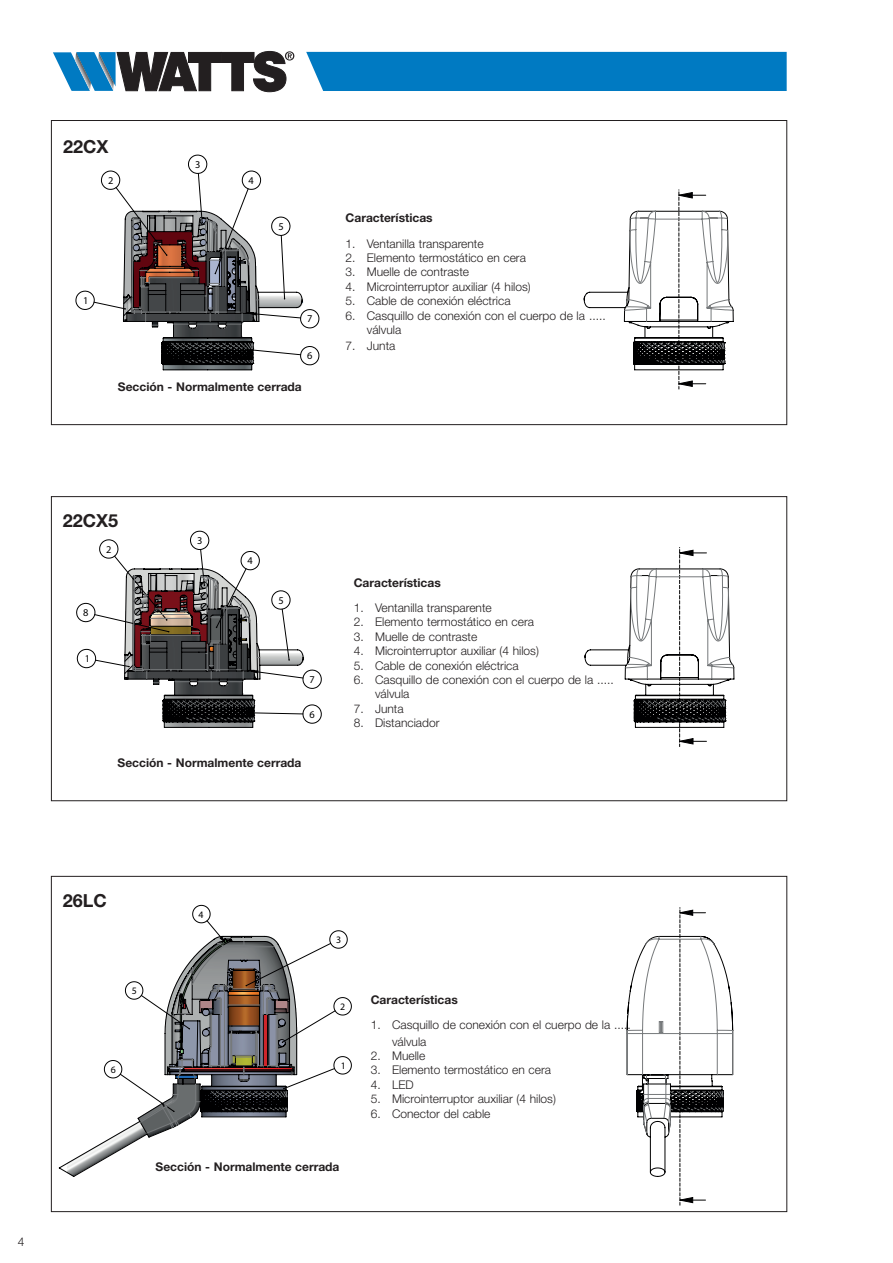
<style>
.page{position:relative;width:893px;height:1263px;background:#fff}
.page>*{position:absolute;margin:0;border:0;box-sizing:border-box;transform-origin:0 0}
.testo{font:700 18px "Helvetica Neue LT Std";color:#231f20}
.t1{font:300 12px/14.4px "Helvetica Neue LT Std";color:#231f20}
.testo-2{font:700 12px "Helvetica Neue LT Std";color:#231f20}
.t2{font:10.35px "SW Isop 3";color:#000001}
.t3{font:9.9px "SW Isop 3";color:#000001}
</style>
<div class="page">
<svg style="left:583px;top:190px;width:151px;height:199px"></svg>
<svg style="left:76px;top:155px;width:243px;height:216px"></svg>
<svg style="left:584px;top:547px;width:151px;height:200px"></svg>
<svg style="left:76px;top:531px;width:246px;height:197px"></svg>
<svg style="left:626px;top:908px;width:107px;height:297px"></svg>
<svg style="left:58px;top:1068px;width:102px;height:109px"></svg>
<svg style="left:104px;top:905px;width:248px;height:228px"></svg>
<svg style="left:53px;top:51px;width:241px;height:41px"></svg>
<div style="left:306px;top:52px;width:481px;height:39px;background:#007ac2"></div>
<p class="testo" style="left:63px;top:135px;width:47px">22CX</p>
<p class="t2" style="left:108px;top:174px;width:7px">2</p>
<p class="t2" style="left:83px;top:294px;width:7px">1</p>
<p class="t2" style="left:195px;top:158px;width:7px">3</p>
<p class="t2" style="left:249px;top:174px;width:7px">4</p>
<p class="t2" style="left:278px;top:220px;width:7px">5</p>
<p class="t2" style="left:307px;top:312px;width:7px">7</p>
<p class="t2" style="left:307px;top:349px;width:7px">6</p>
<p class="testo-2" style="left:118px;top:379px;width:185px">Sección - Normalmente cerrada</p>
<p class="testo-2" style="left:346px;top:210px;width:89px">Características</p>
<p class="t1" style="left:346px;top:236px;width:140px">1. Ventanilla transparente</p>
<p class="t1" style="left:346px;top:250px;width:182px">2. Elemento termostático en cera</p>
<p class="t1" style="left:346px;top:265px;width:125px">3. Muelle de contraste</p>
<p class="t1" style="left:346px;top:279px;width:187px">4. Microinterruptor auxiliar (4 hilos)</p>
<p class="t1" style="left:346px;top:294px;width:166px">5. Cable de conexión eléctrica</p>
<p class="t1" style="left:367px;top:308px;width:240px;text-indent:-21px">6. Casquillo de conexión con el cuerpo de la ..... válvula</p>
<p class="t1" style="left:346px;top:339px;width:51px">7. Junta</p>
<p class="testo" style="left:63px;top:509px;width:57px">22CX5</p>
<p class="t2" style="left:106px;top:543px;width:7px">2</p>
<p class="t2" style="left:83px;top:606px;width:7px">8</p>
<p class="t2" style="left:85px;top:652px;width:7px">1</p>
<p class="t2" style="left:197px;top:534px;width:7px">3</p>
<p class="t2" style="left:247px;top:554px;width:7px">4</p>
<p class="t2" style="left:278px;top:594px;width:7px">5</p>
<p class="t2" style="left:310px;top:673px;width:7px">7</p>
<p class="t2" style="left:310px;top:708px;width:7px">6</p>
<p class="testo-2" style="left:118px;top:755px;width:185px">Sección - Normalmente cerrada</p>
<p class="testo-2" style="left:354px;top:575px;width:89px">Características</p>
<p class="t1" style="left:354px;top:600px;width:140px">1. Ventanilla transparente</p>
<p class="t1" style="left:354px;top:615px;width:182px">2. Elemento termostático en cera</p>
<p class="t1" style="left:354px;top:629px;width:125px">3. Muelle de contraste</p>
<p class="t1" style="left:354px;top:643px;width:187px">4. Microinterruptor auxiliar (4 hilos)</p>
<p class="t1" style="left:354px;top:658px;width:166px">5. Cable de conexión eléctrica</p>
<p class="t1" style="left:375px;top:672px;width:240px;text-indent:-21px">6. Casquillo de conexión con el cuerpo de la ..... válvula</p>
<p class="t1" style="left:354px;top:701px;width:51px">7. Junta</p>
<p class="t1" style="left:354px;top:715px;width:87px">8. Distanciador</p>
<p class="t1" style="left:18px;top:1234px;width:8px">4</p>
<p class="testo" style="left:63px;top:889px;width:46px">26LC</p>
<p class="t3" style="left:132px;top:984px;width:7px">5</p>
<p class="t3" style="left:111px;top:1063px;width:7px">6</p>
<p class="t3" style="left:199px;top:908px;width:7px">4</p>
<p class="t3" style="left:336px;top:933px;width:7px">3</p>
<p class="t3" style="left:340px;top:1000px;width:7px">2</p>
<p class="t3" style="left:341px;top:1059px;width:7px">1</p>
<p class="testo-2" style="left:156px;top:1159px;width:185px">Sección - Normalmente cerrada</p>
<p class="testo-2" style="left:371px;top:992px;width:89px">Características</p>
<p class="t1" style="left:392px;top:1016px;width:240px;line-height:16.5px;text-indent:-21px">1. Casquillo de conexión con el cuerpo de la ..... válvula</p>
<p class="t1" style="left:371px;top:1048px;width:56px">2. Muelle</p>
<p class="t1" style="left:371px;top:1062px;width:182px">3. Elemento termostático en cera</p>
<p class="t1" style="left:371px;top:1077px;width:45px">4. LED</p>
<p class="t1" style="left:371px;top:1091px;width:187px">5. Microinterruptor auxiliar (4 hilos)</p>
<p class="t1" style="left:371px;top:1106px;width:121px">6. Conector del cable</p>
</div>
